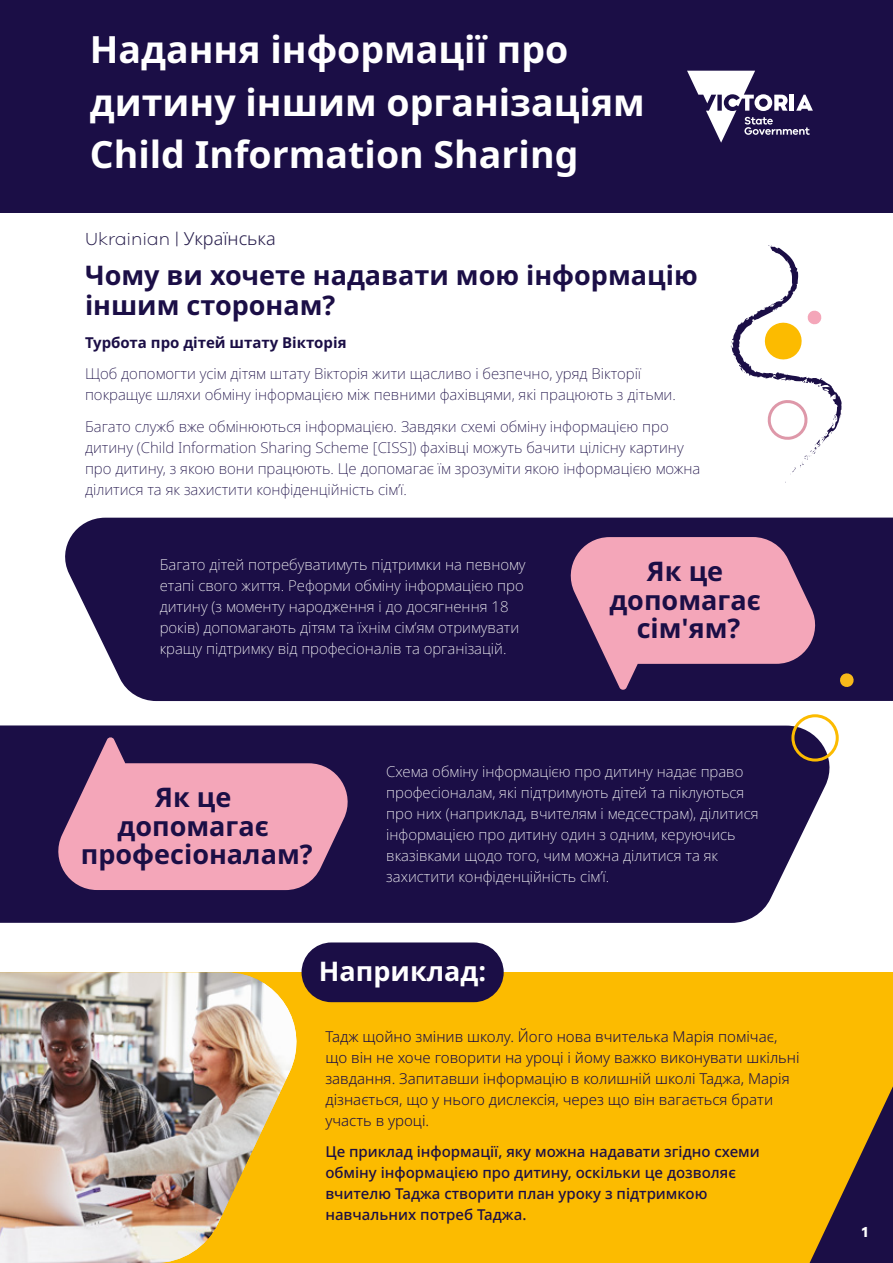
<style>
.page{position:relative;width:893px;height:1263px;background:#fff}
.page>*{position:absolute;margin:0;border:0;box-sizing:border-box;transform-origin:0 0}
.t1{font:700 37.5px/52.5px "Noto Sans";color:#fff}
.t2{font:700 27px/28.5px "Noto Sans";color:#1b0e46;text-align:center}
.t3{font:700 27px "Noto Sans";color:#fff}
.t4{font:300 18px "VIC";color:#251b4a}
.t5{font:200 15px/21px "Noto Sans";color:#fff}
.t6{font:200 15px/21px "Noto Sans";color:#1b0e46}
.t7{font:300 15px/21px "Noto Sans";color:#1b0e46}
.t8{font:500 15px/21px "Noto Sans";color:#1b0e46}
.t9{font:700 15px "Noto Sans";color:#1b0e46}
.t10{font:700 15px "VIC";color:#fff}
.s1{font-family:"Noto Sans"}
</style>
<div class="page">
<div style="left:0;top:973px;width:893px;height:290px;background:#fcbb00"></div>
<div style="left:0;top:0;width:893px;height:213px;background:#1b0e46"></div>
<svg style="left:687px;top:71px;width:126px;height:72px"></svg>
<div style="left:65px;top:518px;width:828px;height:183px;background:#1b0e46"></div>
<svg style="left:0;top:725px;width:839px;height:198px;background:#2a1e52"></svg>
<svg style="left:562px;top:537px;width:261px;height:153px;background:#b27896"></svg>
<svg style="left:50px;top:737px;width:306px;height:153px;background:#b57a98"></svg>
<div style="left:791px;top:714px;width:48px;height:47px;border:3px solid #fcbb00;border-radius:50%"></div>
<div style="left:797px;top:666px;width:21px;height:21px;background:#1b0e46;border-radius:50%"></div>
<svg style="left:839px;top:672px;width:15px;height:16px"></svg>
<svg style="left:731px;top:245px;width:111px;height:230px"></svg>
<img style="left:0;top:972px;width:311px;height:291px">
<svg style="left:809px;top:1086px;width:84px;height:177px"></svg>
<div style="left:302px;top:942px;width:202px;height:60px;background:#1b0e46;border-radius:30px"></div>
<h1 class="t1" style="left:90px;top:24px;width:556px">Надання інформації про дитину іншим організаціям<br>Child Information Sharing</h1>
<p class="t4" style="left:85px;top:228px;width:192px">Ukrainian | <span class="s1">Українська</span></p>
<h2 class="t2" style="left:85px;top:261px;width:614px;line-height:30px;text-align:left">Чому ви хочете надавати мою інформацію іншим сторонам?</h2>
<h3 class="t9" style="left:85px;top:334px;width:263px">Турбота про дітей штату Вікторія</h3>
<p class="t6" style="left:85px;top:364px;width:592px">Щоб допомогти усім дітям штату Вікторія жити щасливо і безпечно, уряд Вікторії покращує шляхи обміну інформацією між певними фахівцями, які працюють з дітьми.</p>
<p class="t6" style="left:85px;top:416px;width:617px">Багато служб вже обмінюються інформацією. Завдяки схемі обміну інформацією про дитину (Child Information Sharing Scheme [CISS]) фахівці можуть бачити цілісну картину про дитину, з якою вони працюють. Це допомагає їм зрозуміти якою інформацією можна ділитися та як захистити конфіденційність сім’ї.</p>
<p class="t5" style="left:160px;top:554px;width:367px">Багато дітей потребуватимуть підтримки на певному етапі свого життя. Реформи обміну інформацією про дитину (з моменту народження і до досягнення 18 років) допомагають дітям та їхнім сім’ям отримувати кращу підтримку від професіоналів та організацій.</p>
<p class="t2" style="left:609px;top:558px;width:153px">Як це допомагає сім'ям?</p>
<p class="t2" style="left:81px;top:784px;width:233px">Як це допомагає професіоналам?</p>
<p class="t5" style="left:386px;top:762px;width:374px">Схема обміну інформацією про дитину надає право професіоналам, які підтримують дітей та піклуються про них (наприклад, вчителям і медсестрам), ділитися інформацією про дитину один з одним, керуючись вказівками щодо того, чим можна ділитися та як захистити конфіденційність сім’ї.</p>
<h4 class="t3" style="left:319px;top:955px;width:169px">Наприклад:</h4>
<p class="t7" style="left:325px;top:1026px;width:476px">Тадж щойно змінив школу. Його нова вчителька Mарія помічає, що він не хоче говорити на уроці і йому важко виконувати шкільні завдання. Запитавши інформацію в колишній школі Таджа, Mарія дізнається, що у нього дислексія, через що він вагається брати участь в уроці.</p>
<p class="t8" style="left:325px;top:1141px;width:436px">Це приклад інформації, яку можна надавати згідно схеми обміну інформацією про дитину, оскільки це дозволяє вчителю Таджа створити план уроку з підтримкою навчальних потреб Таджа.</p>
<p class="t10" style="left:862px;top:1223px;width:7px">1</p>
</div>
